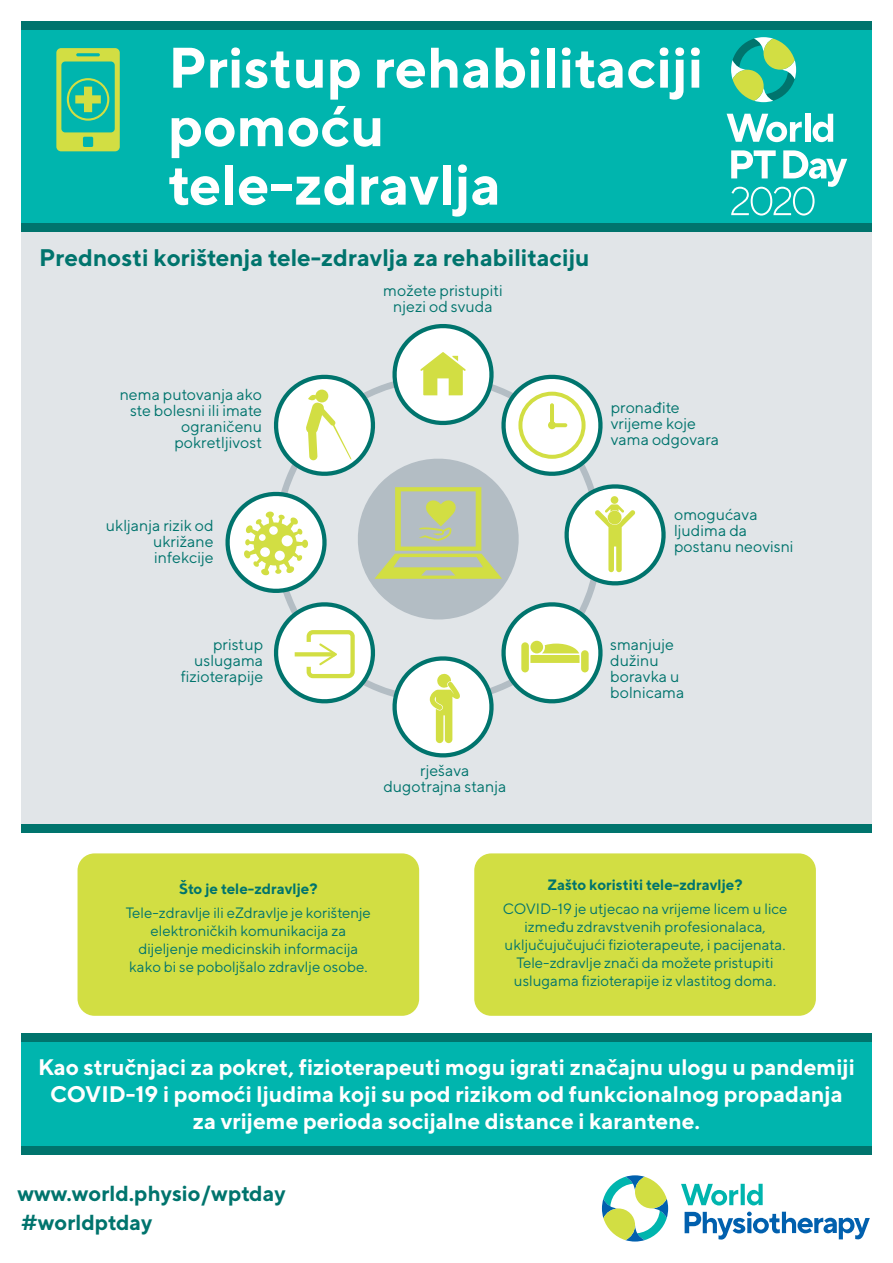
<style>
.page{position:relative;width:893px;height:1263px;background:#fff}
.page>*{position:absolute;margin:0;border:0;box-sizing:border-box;transform-origin:0 0}
.t1{font:700 57px/58.5px "TT Norms";color:#fff}
.t2{font:700 24px "TT Norms";color:#00746d}
.t3{font:700 22.5px/27px "TT Norms";color:#fff;text-align:center}
.t4{font:700 21.75px "TT Norms";color:#00746d}
.t5{font:15.9px/15.9px "TT Norms";color:#00746d}
.t6{font:15px/18px "TT Norms";color:#00746d;text-align:center}
.t7{font:700 15px "TT Norms";color:#00746d}
</style>
<div class="page">
<div style="left:21px;top:227px;width:851px;height:597px;background:#e1e5e8"></div>
<div style="left:474px;top:853px;width:342px;height:163px;background:#d2de43;border-radius:17px"></div>
<div style="left:21px;top:23px;width:851px;height:200px;background:#00b5ae"></div>
<div style="left:21px;top:1037px;width:851px;height:115px;background:#00b5ae"></div>
<svg style="left:681px;top:1184px;width:57px;height:21px"></svg>
<svg style="left:741px;top:1184px;width:4px;height:21px"></svg>
<svg style="left:747px;top:1184px;width:16px;height:21px"></svg>
<svg style="left:685px;top:1211px;width:185px;height:28px"></svg>
<svg style="left:602px;top:1175px;width:66px;height:66px"></svg>
<div style="left:21px;top:1033px;width:851px;height:9px;background:#00746d"></div>
<div style="left:21px;top:223px;width:851px;height:9px;background:#00746d"></div>
<div style="left:21px;top:21px;width:851px;height:9px;background:#00746d"></div>
<svg style="left:731px;top:37px;width:65px;height:65px"></svg>
<svg style="left:727px;top:114px;width:75px;height:28px"></svg>
<div style="left:805px;top:114px;width:5px;height:28px;background:#fff"></div>
<svg style="left:812px;top:114px;width:21px;height:28px"></svg>
<svg style="left:731px;top:150px;width:116px;height:66px"></svg>
<svg style="left:56px;top:48px;width:64px;height:103px"></svg>
<div style="left:67px;top:78px;width:42px;height:43px;border:2px solid #d2de43;border-radius:50%"></div>
<svg style="left:225px;top:324px;width:441px;height:434px"></svg>
<div style="left:21px;top:1145px;width:851px;height:9px;background:#00746d"></div>
<div style="left:21px;top:824px;width:851px;height:9px;background:#00746d"></div>
<div style="left:78px;top:853px;width:341px;height:163px;background:#d2de43;border-radius:17px"></div>
<h1 class="t1" style="left:168px;top:37px;width:537px">Pristup rehabilitaciji pomoću tele-zdravlja</h1>
<h2 class="t2" style="left:39px;top:242px;width:552px">Prednosti korištenja tele-zdravlja za rehabilitaciju</h2>
<p class="t5" style="left:120px;top:386px;width:144px;text-align:right">nema putovanja ako ste bolesni ili imate ograničenu pokretljivost</p>
<p class="t5" style="left:153px;top:517px;width:62px;text-align:justify;text-indent:-47px">ukljanja rizik od ukrižane infekcije</p>
<p class="t5" style="left:181px;top:636px;width:84px;text-align:right">pristup uslugama fizioterapije</p>
<p class="t5" style="left:383px;top:282px;width:121px;text-align:center">možete pristupiti njezi od svuda</p>
<p class="t5" style="left:383px;top:762px;width:124px;text-align:center">rješava dugotrajna stanja</p>
<p class="t5" style="left:611px;top:399px;width:110px">pronađite vrijeme koje vama odgovara</p>
<p class="t5" style="left:674px;top:506px;width:121px">omogućava ljudima da postanu neovisni</p>
<p class="t5" style="left:610px;top:636px;width:76px">smanjuje dužinu boravka u bolnicama</p>
<p class="t7" style="left:179px;top:880px;width:140px">Što je tele-zdravlje?</p>
<p class="t6" style="left:126px;top:904px;width:247px">Tele-zdravlje ili eZdravlje je korištenje elektroničkih komunikacija za dijeljenje medicinskih informacija kako bi se poboljšalo zdravlje osobe.</p>
<p class="t7" style="left:548px;top:875px;width:197px">Zašto koristiti tele-zdravlje?</p>
<p class="t6" style="left:503px;top:899px;width:286px">COVID-19 je utjecao na vrijeme licem u lice između zdravstvenih profesionalaca, uključujučujući fizioterapeute, i pacijenata.<br>Tele-zdravlje znači da možete pristupiti uslugama fizioterapije iz vlastitog doma.</p>
<h3 class="t3" style="left:38px;top:1053px;width:818px">Kao stručnjaci za pokret, fizioterapeuti mogu igrati značajnu ulogu u pandemiji<br>COVID-19 i pomoći ljudima koji su pod rizikom od funkcionalnog propadanja za vrijeme perioda socijalne distance i karantene.</h3>
<h3 class="t4" style="left:17px;top:1179px;width:270px">www.world.physio/wptday</h3>
<h3 class="t4" style="left:21px;top:1209px;width:133px">#worldptday</h3>
</div>
